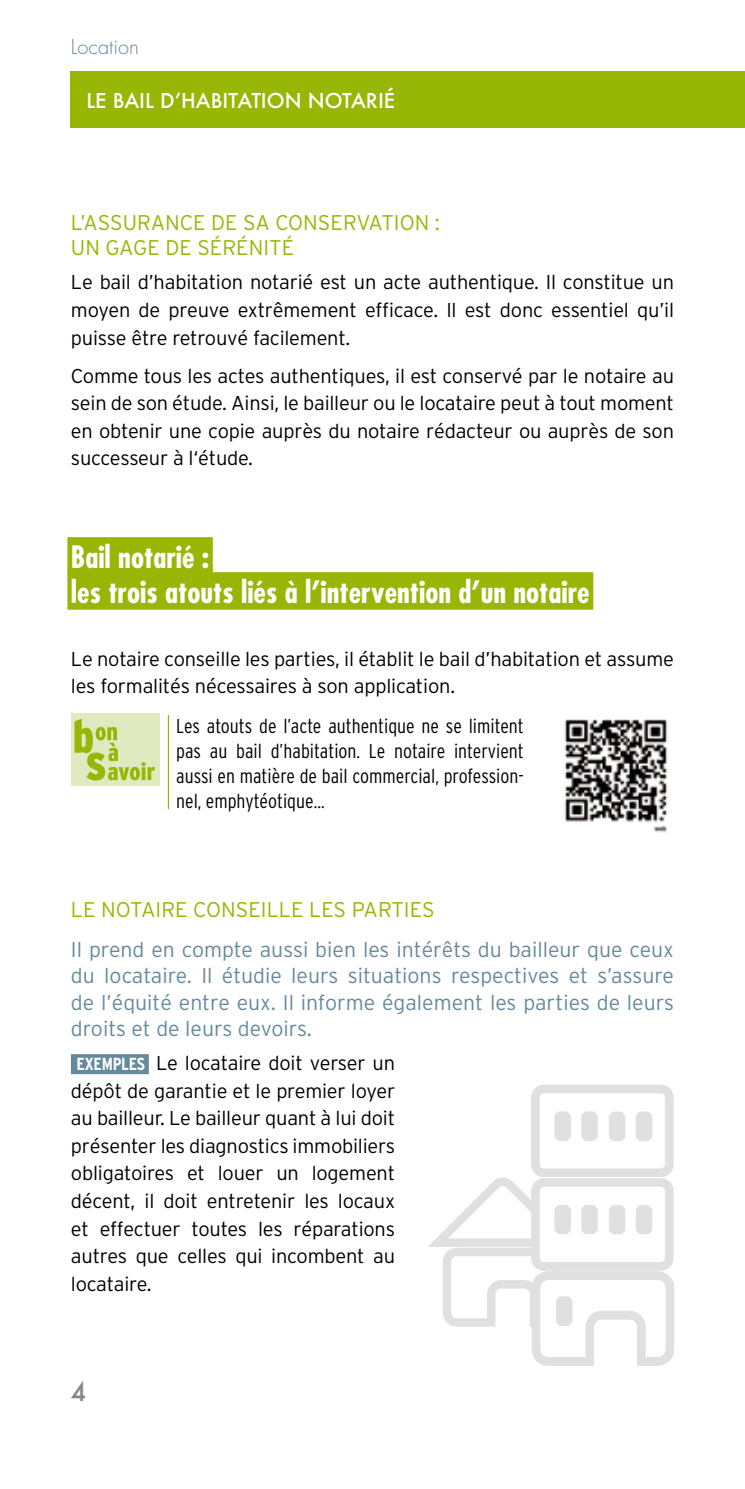
<style>
.page{position:relative;width:745px;height:1489px;background:#fff}
.page>*{position:absolute;margin:0;border:0;box-sizing:border-box;transform-origin:0 0}
.t1{font:700 condensed 30px/35px "Futura";color:#fff}
.t2{font:500 25px "Futura";color:#87888a}
.t3{font:300 21.25px/26.2px "Interstate";color:#648a9c;text-align:justify}
.t4{font:300 21.25px/25px "Interstate";color:#98b605}
.t5{font:300 20px/27.5px "Interstate";letter-spacing:-.01em;color:#000;text-align:justify}
.t6{font:300 condensed 20px/25px "Interstate";color:#000;text-align:justify}
.t7{font:500 20px "Futura";color:#fff}
.t8{font:300 20px "Futura";color:#648a9c}
.s1{font-weight:700;font-stretch:condensed;font-size:17.5px;color:#fff}
</style>
<div class="page">
<div style="left:71px;top:71px;width:673px;height:57px;background:#98b605"></div>
<div style="left:67px;top:537px;width:146px;height:37px;background:#98b605"></div>
<div style="left:67px;top:572px;width:526px;height:37px;background:#98b605"></div>
<div style="left:71px;top:1054px;width:78px;height:20px;background:#648a9c"></div>
<div style="left:71px;top:713px;width:88px;height:72px;background:#e1e9c1"></div>
<svg style="left:74px;top:718px;width:81px;height:62px"></svg>
<hr style="left:168px;top:715px;width:1px;height:94px;background:#98b605">
<img style="left:564px;top:719px;width:104px;height:114px">
<div style="left:531px;top:1084px;width:142px;height:92px;border:8px solid #b1b3b4;border-radius:8px"></div>
<svg style="left:428px;top:1107px;width:246px;height:259px"></svg>
<p class="t8" style="left:71px;top:33px;width:69px">Location</p>
<p class="t7" style="left:86px;top:86px;width:310px">LE BAIL D’HABITATION NOTARIÉ</p>
<p class="t4" style="left:71px;top:210px;width:370px">L’ASSURANCE DE SA CONSERVATION :<br>UN GAGE DE SÉRÉNITÉ</p>
<p class="t5" style="left:71px;top:268px;width:604px">Le bail d’habitation notarié est un acte authentique. Il constitue un moyen de preuve extrêmement efficace. Il est donc essentiel qu’il puisse être retrouvé facilement.</p>
<p class="t5" style="left:71px;top:361px;width:604px">Comme tous les actes authentiques, il est conservé par le notaire au sein de son étude. Ainsi, le bailleur ou le locataire peut à tout moment en obtenir une copie auprès du notaire rédacteur ou auprès de son successeur à l‘étude.</p>
<h1 class="t1" style="left:71px;top:538px;width:520px">Bail notarié :<br>les trois atouts liés à l’intervention d’un notaire</h1>
<p class="t5" style="left:71px;top:644px;width:604px">Le notaire conseille les parties, il établit le bail d’habitation et assume les formalités nécessaires à son application.</p>
<p class="t6" style="left:176px;top:713px;width:349px">Les atouts de l’acte authentique ne se limitent pas au bail d’habitation. Le notaire intervient aussi en matière de bail commercial, profession&shy;nel, emphytéotique…</p>
<p class="t4" style="left:71px;top:896px;width:365px">LE NOTAIRE CONSEILLE LES PARTIES</p>
<p class="t3" style="left:71px;top:936px;width:604px">Il prend en compte aussi bien les intérêts du bailleur que ceux du locataire. Il étudie leurs situations respectives et s’assure de l’équité entre eux. Il informe également les parties de leurs droits et de leurs devoirs.</p>
<p class="t5" style="left:71px;top:1049px;width:325px"><span class="s1">EXEMPLES</span> Le locataire doit verser un dépôt de garantie et le premier loyer au bailleur. Le bailleur quant à lui doit présenter les diagnostics immobiliers obligatoires et louer un logement décent, il doit entretenir les locaux et effectuer toutes les réparations autres que celles qui incombent au locataire.</p>
<p class="t2" style="left:71px;top:1374px;width:17px">4</p>
</div>
